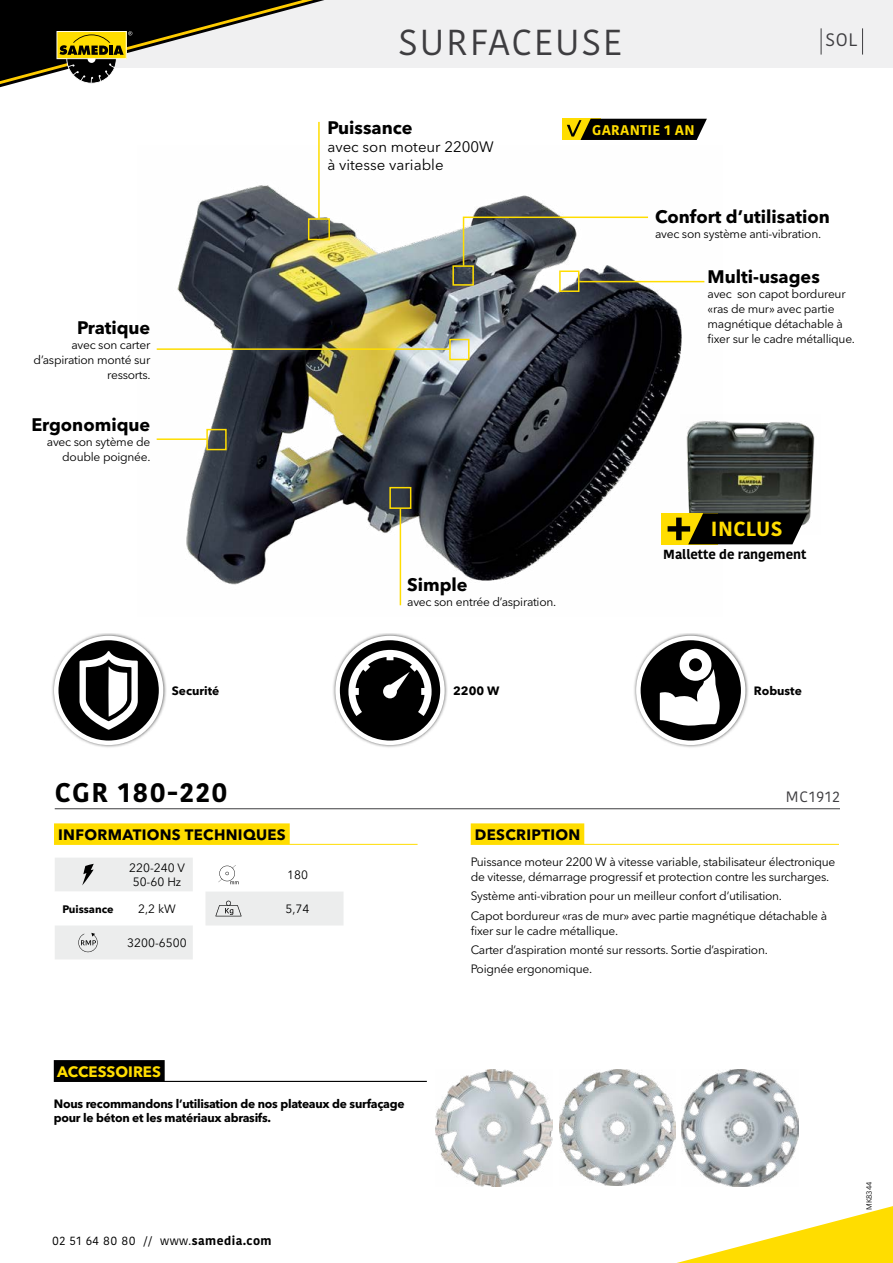
<style>
.page{position:relative;width:893px;height:1263px;background:#fff}
.page>*{position:absolute;margin:0;border:0;box-sizing:border-box;transform-origin:0 0}
.t1{font:36px "Kohinoor";letter-spacing:.06em;color:#3e3d40}
.t2{font:700 27px "Kohinoor";letter-spacing:.06em;color:#000}
.t3{font:700 20.4px "Kohinoor";letter-spacing:.02em;color:#fd0}
.t4{font:700 18px "Avenir Next LT Pro";color:#000}
.t5{font:18px "Kohinoor";color:#3e3d40}
.t6{font:15px/18px "Avenir Next LT Pro";color:#000}
.t7{font:700 15px "Avenir Next LT Pro";letter-spacing:.02em;color:#000}
.t8{font:700 15px "Avenir Next LT Pro";color:#fd0}
.t9{font:15px "Kohinoor";letter-spacing:.06em;color:#3e3d40}
.t10{font:700 13.95px "Kohinoor";letter-spacing:.02em;color:#fd0}
.t11{font:700 13.2px "Kohinoor";color:#000}
.t12{font:12px/15px "Avenir Next LT Pro";letter-spacing:-.02em;color:#000}
.t13{font:700 12px/14.4px "Avenir Next LT Pro";letter-spacing:-.02em;color:#000}
.t14{font:12px "Kohinoor";letter-spacing:.04em;color:#000}
.t15{font:12px/14.4px "Avenir Next LT Pro";color:#000}
.t16{font:700 12px "Avenir Next LT Pro";color:#000}
.t17{font:700 10.8px "Avenir Next LT Pro";color:#000}
.t18{font:7.5px "Avenir Next LT Pro";letter-spacing:-.02em;color:#000}
.s1{font-weight:700}
</style>
<div class="page">
<div style="left:0;top:0;width:893px;height:68px;background:#f0f0f1"></div>
<svg style="left:0;top:0;width:324px;height:87px"></svg>
<svg style="left:677px;top:1206px;width:216px;height:57px"></svg>
<svg style="left:55px;top:858px;width:138px;height:101px"></svg>
<svg style="left:206px;top:865px;width:138px;height:60px"></svg>
<div style="left:51px;top:633px;width:116px;height:115px;background:#000;opacity:.6"></div>
<svg style="left:56px;top:638px;width:105px;height:105px;background:#242424"></svg>
<svg style="left:80px;top:651px;width:58px;height:79px"></svg>
<div style="left:54px;top:636px;width:109px;height:109px;border:4px solid #fff;border-radius:50%"></div>
<div style="left:332px;top:633px;width:116px;height:115px;background:#000;opacity:.6"></div>
<svg style="left:338px;top:638px;width:104px;height:105px;background:#242424"></svg>
<svg style="left:348px;top:650px;width:84px;height:66px"></svg>
<div style="left:335px;top:636px;width:110px;height:109px;border:4px solid #fff;border-radius:50%"></div>
<div style="left:633px;top:633px;width:116px;height:115px;background:#000;opacity:.6"></div>
<svg style="left:638px;top:638px;width:105px;height:105px;background:#242424"></svg>
<svg style="left:660px;top:649px;width:60px;height:79px"></svg>
<div style="left:636px;top:636px;width:109px;height:109px;border:4px solid #fff;border-radius:50%"></div>
<img style="left:156px;top:185px;width:567px;height:421px">
<hr style="left:55px;top:808px;width:785px;height:1px;background:#3e3d40">
<hr style="left:54px;top:1081px;width:373px;height:1px;background:#000">
<div style="left:54px;top:1060px;width:111px;height:21px;background:#000"></div>
<div style="left:471px;top:823px;width:113px;height:21px;background:#fd0"></div>
<hr style="left:471px;top:844px;width:368px;height:1px;background:#fd0">
<div style="left:54px;top:823px;width:236px;height:21px;background:#fd0"></div>
<hr style="left:54px;top:844px;width:364px;height:1px;background:#fd0">
<img style="left:681px;top:415px;width:134px;height:108px">
<div style="left:661px;top:513px;width:57px;height:31px;background:#fd0"></div>
<svg style="left:668px;top:513px;width:139px;height:31px"></svg>
<div style="left:308px;top:218px;width:22px;height:22px;border:2px solid #fd0"></div>
<hr style="left:318px;top:122px;width:2px;height:97px;background:#fd0">
<div style="left:389px;top:487px;width:22px;height:22px;border:2px solid #fd0"></div>
<hr style="left:400px;top:508px;width:1px;height:97px;background:#fd0">
<svg style="left:462px;top:216px;width:187px;height:51px"></svg>
<div style="left:452px;top:265px;width:22px;height:21px;border:2px solid #fd0"></div>
<hr style="left:579px;top:281px;width:125px;height:1px;background:#fd0">
<div style="left:559px;top:270px;width:20px;height:22px;border:2px solid #fd0"></div>
<hr style="left:157px;top:438px;width:50px;height:2px;background:#fd0">
<div style="left:206px;top:429px;width:21px;height:21px;border:2px solid #fd0"></div>
<hr style="left:157px;top:348px;width:293px;height:2px;background:#fd0">
<div style="left:449px;top:339px;width:21px;height:21px;border:2px solid #fd0"></div>
<div style="left:562px;top:119px;width:39px;height:21px;background:#fd0"></div>
<svg style="left:567px;top:119px;width:140px;height:21px;background:#252209"></svg>
<img style="left:436px;top:1070px;width:117px;height:116px">
<img style="left:559px;top:1069px;width:116px;height:117px">
<img style="left:682px;top:1070px;width:116px;height:116px">
<svg style="left:821px;top:28px;width:1px;height:27px"></svg>
<svg style="left:862px;top:28px;width:1px;height:27px"></svg>
<h1 class="t1" style="left:398px;top:19px;width:225px">SURFACEUSE</h1>
<h3 class="t4" style="left:327px;top:117px;width:87px">Puissance</h3>
<p class="t6" style="left:327px;top:138px;width:168px">avec son moteur 2200W à vitesse variable</p>
<p class="t10" style="left:592px;top:121px;width:104px">GARANTIE 1 AN</p>
<h3 class="t5" style="left:826px;top:29px;width:33px">SOL</h3>
<h3 class="t4" style="left:77px;top:316px;width:75px">Pratique</h3>
<p class="t12" style="left:34px;top:337px;width:119px;text-align:right">avec son carter d’aspiration monté sur ressorts.</p>
<h3 class="t4" style="left:31px;top:414px;width:120px">Ergonomique</h3>
<p class="t12" style="left:47px;top:435px;width:105px;text-align:right">avec son sytème de double poignée.</p>
<h3 class="t4" style="left:407px;top:574px;width:62px">Simple</h3>
<p class="t12" style="left:407px;top:594px;width:151px">avec son entrée d’aspiration.</p>
<h3 class="t4" style="left:655px;top:206px;width:176px">Confort d’utilisation</h3>
<p class="t12" style="left:655px;top:226px;width:168px">avec son système anti-vibration.</p>
<h3 class="t4" style="left:707px;top:265px;width:114px">Multi-usages</h3>
<p class="t12" style="left:707px;top:286px;width:149px">avec son capot bordureur «ras de mur» avec partie magnétique détachable à fixer sur le cadre métallique.</p>
<h3 class="t3" style="left:711px;top:516px;width:73px">INCLUS</h3>
<p class="t11" style="left:663px;top:546px;width:145px">Mallette de rangement</p>
<p class="t16" style="left:172px;top:683px;width:49px">Securité</p>
<p class="t13" style="left:453px;top:683px;width:48px">2200 W</p>
<p class="t16" style="left:754px;top:683px;width:49px">Robuste</p>
<h2 class="t2" style="left:55px;top:775px;width:174px">CGR 180-220</h2>
<p class="t9" style="left:786px;top:787px;width:56px">MC1912</p>
<p class="t7" style="left:58px;top:826px;width:229px">INFORMATIONS TECHNIQUES</p>
<p class="t15" style="left:129px;top:860px;width:57px">220-240 V<br>50-60 Hz</p>
<p class="t17" style="left:62px;top:902px;width:53px">Puissance</p>
<p class="t12" style="left:138px;top:901px;width:39px">2,2 kW</p>
<p class="t15" style="left:127px;top:935px;width:61px">3200-6500</p>
<p class="t12" style="left:287px;top:867px;width:22px">180</p>
<p class="t12" style="left:286px;top:901px;width:25px">5,74</p>
<p class="t7" style="left:475px;top:826px;width:107px">DESCRIPTION</p>
<p class="t12" style="left:471px;top:854px;width:366px">Puissance moteur 2200 W à vitesse variable, stabilisateur électronique de vitesse, démarrage progressif et protection contre les surcharges.</p>
<p class="t12" style="left:471px;top:887px;width:358px;line-height:19.2px">Système anti-vibration pour un meilleur confort d’utilisation.<br>Capot bordureur «ras de mur» avec partie magnétique détachable à</p>
<p class="t12" style="left:471px;top:921px;width:299px;line-height:19.2px">fixer sur le cadre métallique.<br>Carter d’aspiration monté sur ressorts. Sortie d’aspiration.<br>Poignée ergonomique.</p>
<p class="t8" style="left:57px;top:1062px;width:105px">ACCESSOIRES</p>
<p class="t13" style="left:54px;top:1096px;width:352px">Nous recommandons l’utilisation de nos plateaux de surfaçage pour le béton et les matériaux abrasifs.</p>
<p class="t14" style="left:52px;top:1233px;width:221px">02 51 64 80 80 // www.<span class="s1">samedia.com</span></p>
<p class="t18" style="left:864px;top:1210px;width:30px;rotate:-90deg">MK8344</p>
</div>
